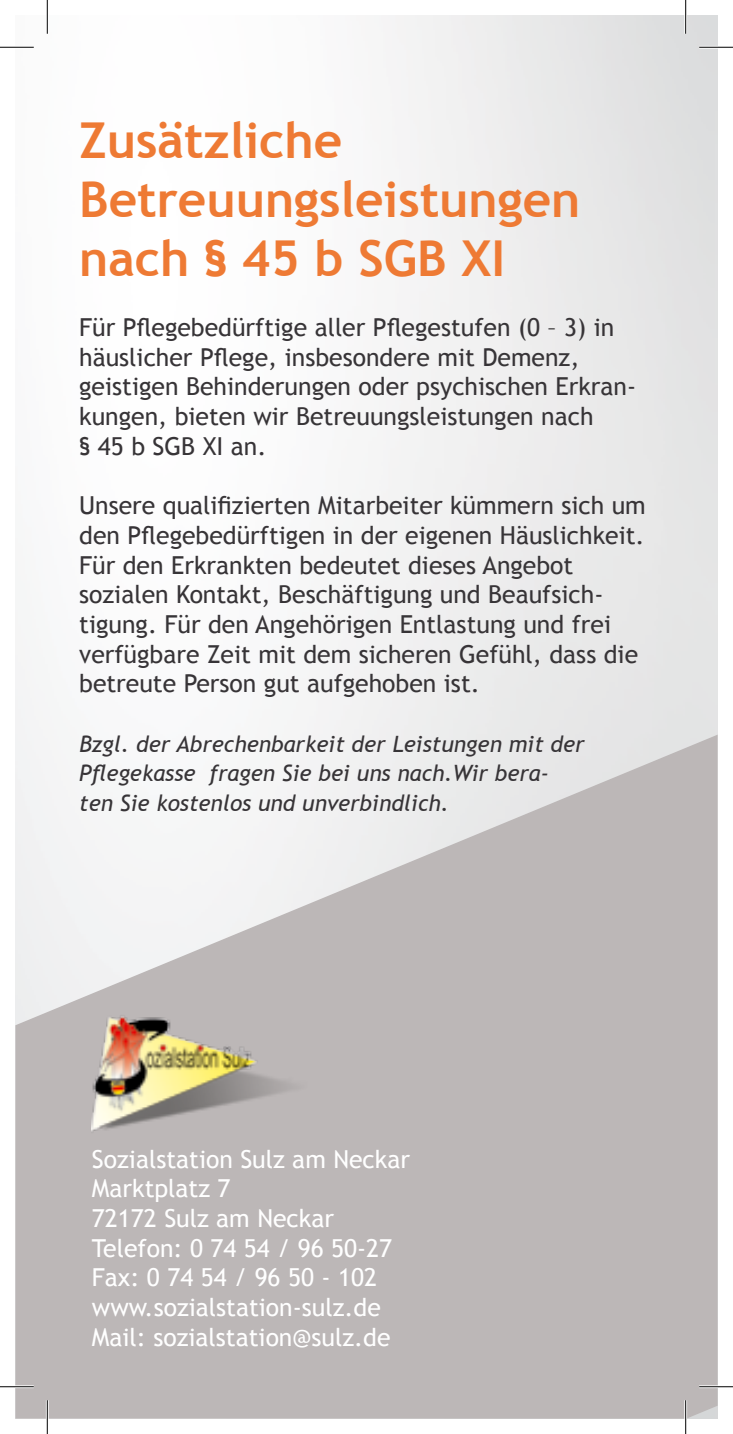
<style>
.page{position:relative;width:733px;height:1434px;background:#fff}
.page>*{position:absolute;margin:0;border:0;box-sizing:border-box;transform-origin:0 0}
.t1{font:700 49.5px/59.4px "Trebuchet MS";color:#ee7a34}
.t2{font:24.75px/29.7px "Trebuchet MS";color:#373437}
.t3{font:24.75px/29.7px "Trebuchet MS";color:#fff}
.t4{font:italic 22.5px/29.7px "Trebuchet MS";color:#373437}
</style>
<div class="page">
<svg style="left:15px;top:735px;width:702px;height:699px;fill:#bcb7b7"></svg>
<img style="left:92px;top:993px;width:233px;height:179px">
<hr style="left:0;top:1385px;width:34px;height:3px;background:#fff">
<hr style="left:699px;top:1385px;width:33px;height:3px;background:#fff">
<hr style="left:46px;top:1400px;width:3px;height:34px;background:#fff">
<hr style="left:684px;top:1400px;width:2px;height:34px;background:#fff">
<hr style="left:0;top:47px;width:34px;height:1px;background:#000">
<hr style="left:699px;top:47px;width:33px;height:1px;background:#000">
<hr style="left:0;top:1386px;width:34px;height:1px;background:#000">
<hr style="left:699px;top:1386px;width:33px;height:1px;background:#000">
<hr style="left:47px;top:0;width:1px;height:34px;background:#000">
<hr style="left:47px;top:1400px;width:1px;height:34px;background:#000">
<hr style="left:685px;top:0;width:1px;height:34px;background:#000">
<hr style="left:685px;top:1400px;width:1px;height:34px;background:#000">
<h1 class="t1" style="left:79px;top:110px;width:502px">Zusätzliche<br>Betreuungsleistungen nach § 45 b SGB XI</h1>
<p class="t2" style="left:79px;top:313px;width:558px">Für Pflegebedürftige aller Pflegestufen (0 – 3) in häuslicher Pflege, insbesondere mit Demenz, geistigen Behinderungen oder psychischen Erkran&shy;kungen, bieten wir Betreuungsleistungen nach<br>§ 45 b SGB XI an.</p>
<p class="t2" style="left:79px;top:491px;width:568px">Unsere qualifizierten Mitarbeiter kümmern sich um den Pflegebedürftigen in der eigenen Häuslichkeit.<br>Für den Erkrankten bedeutet dieses Angebot sozialen Kontakt, Beschäftigung und Beaufsich&shy;tigung. Für den Angehörigen Entlastung und frei verfügbare Zeit mit dem sicheren Gefühl, dass die betreute Person gut aufgehoben ist.</p>
<p class="t4" style="left:79px;top:729px;width:506px">Bzgl. der Abrechenbarkeit der Leistungen mit der<br>Pflegekasse fragen Sie bei uns nach.Wir bera&shy;ten Sie kostenlos und unverbindlich.</p>
<p class="t3" style="left:92px;top:1144px;width:319px">Sozialstation Sulz am Neckar<br>Marktplatz 7<br>72172 Sulz am Neckar<br>Telefon: 0 74 54 / 96 50-27<br>Fax: 0 74 54 / 96 50 - 102 www.sozialstation-sulz.de<br>Mail: sozialstation@sulz.de</p>
</div>
